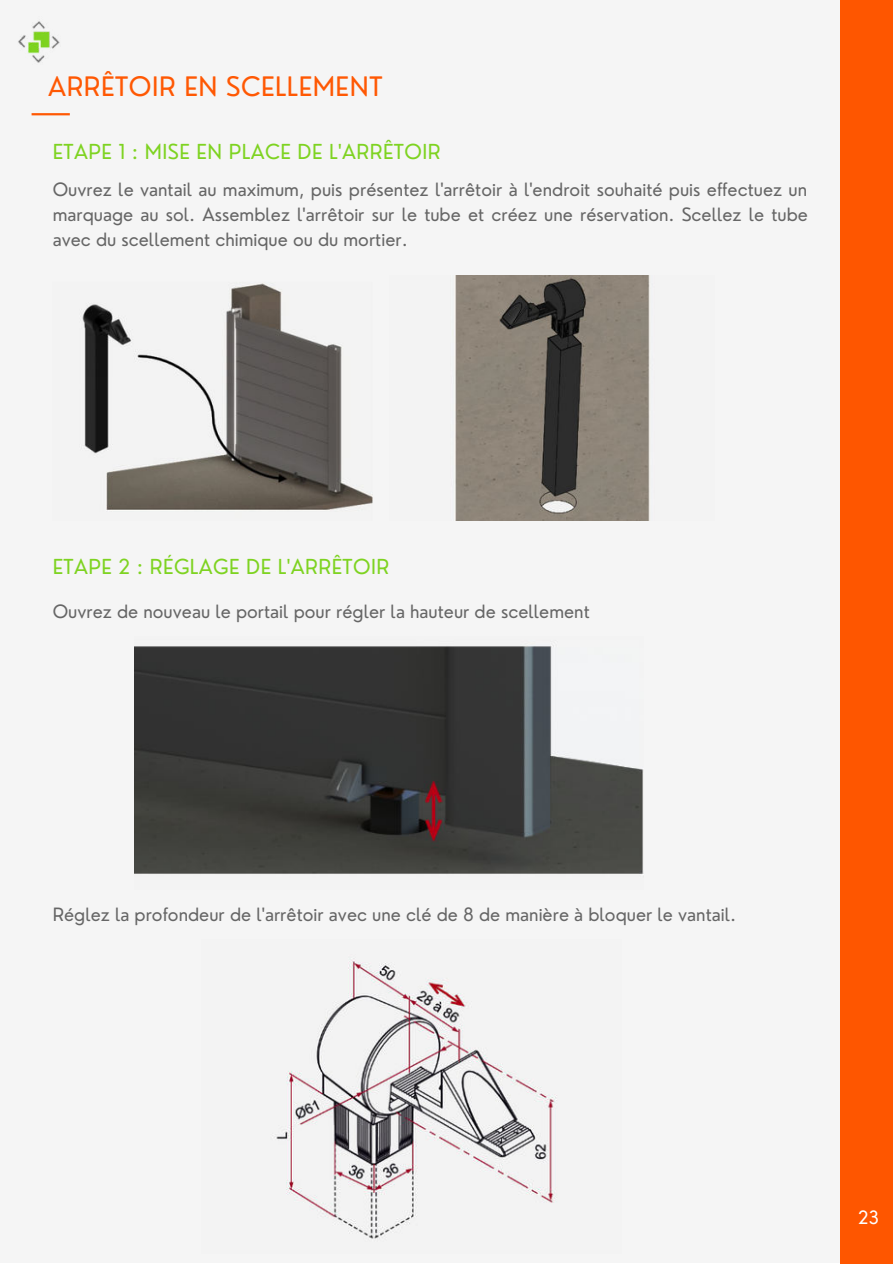
<style>
.page{position:relative;width:893px;height:1264px;background:#fff}
.page>*{position:absolute;margin:0;border:0;box-sizing:border-box;transform-origin:0 0}
.t1{font:26.1px "Nourd";letter-spacing:.02em;color:#ff5803}
.t2{font:20.1px "Nourd";letter-spacing:.02em;color:#7ed321}
.t3{font:17.85px/24.8px "Nourd";color:#666;text-align:justify}
.t4{font:17.85px "Nourd";color:#fff}
</style>
<div class="page">
<div style="left:0;top:0;width:892px;height:1262px;background:#f5f5f5"></div>
<div style="left:840px;top:0;width:52px;height:1263px;background:#fe5600"></div>
<img style="left:18px;top:21px;width:42px;height:42px">
<hr style="left:32px;top:113px;width:38px;height:2px;background:#ff5803">
<img style="left:82px;top:283px;width:290px;height:227px">
<img style="left:455px;top:276px;width:195px;height:245px">
<img style="left:135px;top:645px;width:508px;height:229px">
<img style="left:276px;top:958px;width:281px;height:281px">
<h1 class="t1" style="left:48px;top:72px;width:336px">ARRÊTOIR EN SCELLEMENT</h1>
<p class="t2" style="left:53px;top:140px;width:389px">ETAPE 1 : MISE EN PLACE DE L'ARRÊTOIR</p>
<p class="t3" style="left:53px;top:177px;width:756px">Ouvrez le vantail au maximum, puis présentez l'arrêtoir à l'endroit souhaité puis effectuez un marquage au sol. Assemblez l'arrêtoir sur le tube et créez une réservation. Scellez le tube avec du scellement chimique ou du mortier.</p>
<p class="t2" style="left:53px;top:555px;width:338px">ETAPE 2 : RÉGLAGE DE L'ARRÊTOIR</p>
<p class="t3" style="left:53px;top:599px;width:538px">Ouvrez de nouveau le portail pour régler la hauteur de scellement</p>
<p class="t3" style="left:53px;top:902px;width:685px">Réglez la profondeur de l'arrêtoir avec une clé de 8 de manière à bloquer le vantail.</p>
<p class="t4" style="left:858px;top:1207px;width:22px">23</p>
</div>
